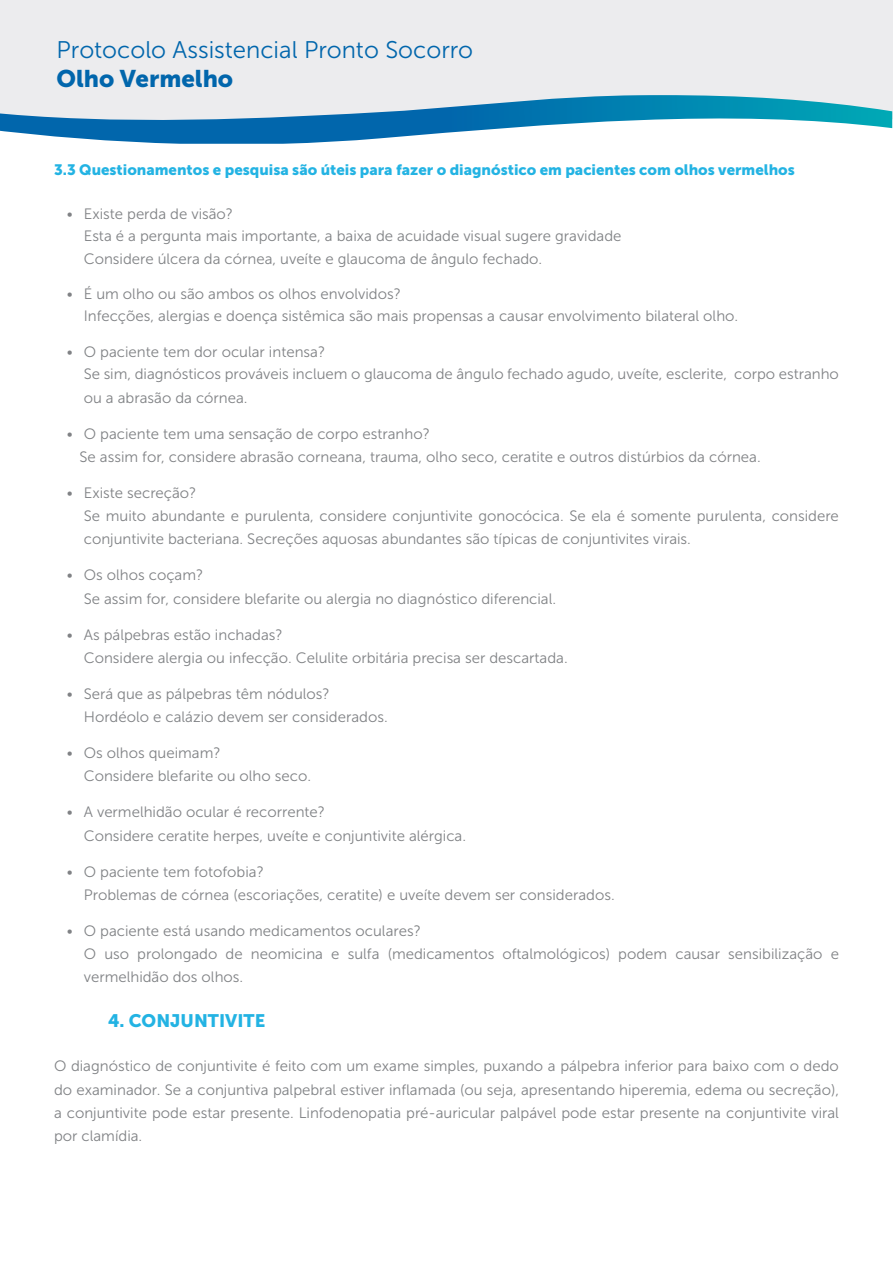
<style>
.page{position:relative;width:893px;height:1263px;background:#fff}
.page>*{position:absolute;margin:0;border:0;box-sizing:border-box;transform-origin:0 0}
.t1{font:24px "Museo Sans 300";color:#0166ac}
.t2{font:24px "Museo Sans 900";color:#0166ac}
.t3{font:18px "Museo Sans 900";color:#23b3e3}
.t4{font:15px/23.2px "Museo Sans 300";color:#808285}
.t5{font:15px "Museo Sans 900";color:#23b3e3}
</style>
<div class="page">
<div style="left:0;top:0;width:893px;height:95px;background:#ececee"></div>
<svg style="left:0;top:95px;width:893px;height:49px"></svg>
<h1 class="t1" style="left:57px;top:37px;width:418px">Protocolo Assistencial Pronto Socorro</h1>
<h1 class="t2" style="left:57px;top:65px;width:178px">Olho Vermelho</h1>
<p class="t5" style="left:54px;top:161px;width:742px">3.3 Questionamentos e pesquisa são úteis para fazer o diagnóstico em pacientes com olhos vermelhos</p>
<p class="t4" style="left:84px;top:202px;width:539px;line-height:22.5px;text-indent:-17px">• Existe perda de visão?<br>Esta é a pergunta mais importante, a baixa de acuidade visual sugere gravidade<br>Considere úlcera da córnea, uveíte e glaucoma de ângulo fechado.</p>
<p class="t4" style="left:84px;top:283px;width:656px;line-height:22.5px;text-indent:-17px">• É um olho ou são ambos os olhos envolvidos?<br>Infecções, alergias e doença sistêmica são mais propensas a causar envolvimento bilateral olho.</p>
<p class="t4" style="left:84px;top:340px;width:757px;line-height:22.8px;text-indent:-17px">• O paciente tem dor ocular intensa?<br>Se sim, diagnósticos prováveis incluem o glaucoma de ângulo fechado agudo, uveíte, esclerite, corpo estranho ou a abrasão da córnea.</p>
<p class="t4" style="left:80px;top:422px;width:683px;text-indent:-13px">• O paciente tem uma sensação de corpo estranho?<br>Se assim for, considere abrasão corneana, trauma, olho seco, ceratite e outros distúrbios da córnea.</p>
<p class="t4" style="left:84px;top:481px;width:757px;text-indent:-17px">• Existe secreção?<br>Se muito abundante e purulenta, considere conjuntivite gonocócica. Se ela é somente purulenta, considere conjuntivite bacteriana. Secreções aquosas abundantes são típicas de conjuntivites virais.</p>
<p class="t4" style="left:84px;top:564px;width:474px;text-indent:-17px">• Os olhos coçam?<br>Se assim for, considere blefarite ou alergia no diagnóstico diferencial.</p>
<p class="t4" style="left:84px;top:623px;width:485px;text-indent:-17px">• As pálpebras estão inchadas?<br>Considere alergia ou infecção. Celulite orbitária precisa ser descartada.</p>
<p class="t4" style="left:84px;top:682px;width:305px;text-indent:-17px">• Será que as pálpebras têm nódulos?<br>Hordéolo e calázio devem ser considerados.</p>
<p class="t4" style="left:84px;top:741px;width:229px;text-indent:-17px">• Os olhos queimam?<br>Considere blefarite ou olho seco.</p>
<p class="t4" style="left:84px;top:801px;width:384px;text-indent:-17px">• A vermelhidão ocular é recorrente?<br>Considere ceratite herpes, uveíte e conjuntivite alérgica.</p>
<p class="t4" style="left:84px;top:860px;width:532px;text-indent:-17px">• O paciente tem fotofobia?<br>Problemas de córnea (escoriações, ceratite) e uveíte devem ser considerados.</p>
<p class="t4" style="left:84px;top:919px;width:757px;text-indent:-17px">• O paciente está usando medicamentos oculares?<br>O uso prolongado de neomicina e sulfa (medicamentos oftalmológicos) podem causar sensibilização e vermelhidão dos olhos.</p>
<p class="t3" style="left:108px;top:1010px;width:159px">4. CONJUNTIVITE</p>
<p class="t4" style="left:54px;top:1055px;width:786px;text-align:justify">O diagnóstico de conjuntivite é feito com um exame simples, puxando a pálpebra inferior para baixo com o dedo do examinador. Se a conjuntiva palpebral estiver inflamada (ou seja, apresentando hiperemia, edema ou secreção), a conjuntivite pode estar presente. Linfodenopatia pré-auricular palpável pode estar presente na conjuntivite viral por clamídia.</p>
</div>
